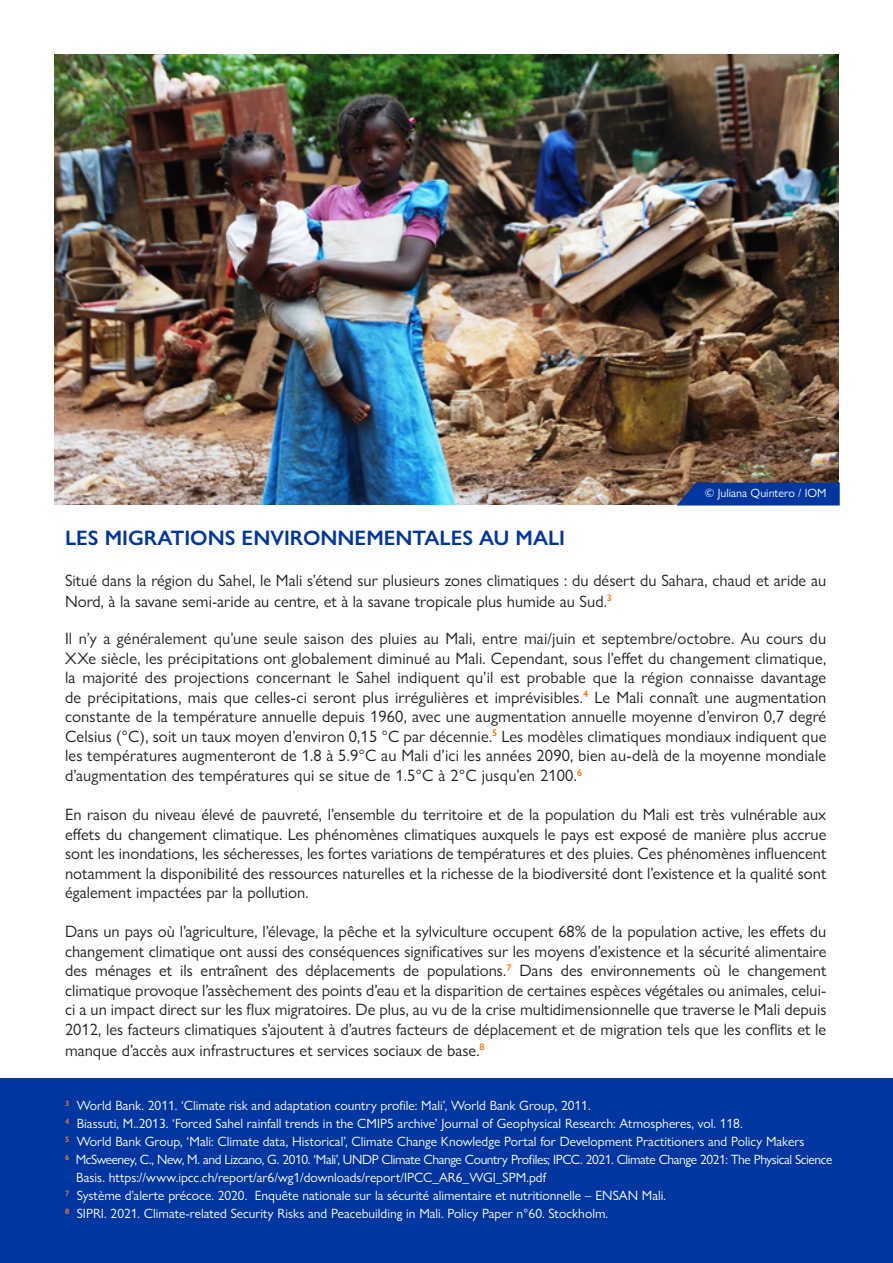
<style>
.page{position:relative;width:893px;height:1263px;background:#fff}
.page>*{position:absolute;margin:0;border:0;box-sizing:border-box;transform-origin:0 0}
.t1{font:600 21px "Gill Sans Nova";color:#0036a0}
.t2{font:16.5px/19.5px "Gill Sans Nova";color:#231f20;text-align:justify}
.t3{font:13.5px "Gill Sans Nova";color:#fff}
.t4{font:13.5px "Gill Sans Nova";letter-spacing:-.03em;color:#fff}
.t5{font:12px "Gill Sans Nova";color:#fff}
</style>
<div class="page">
<img style="left:0;top:54px;width:893px;height:1209px">
<div style="left:677px;top:483px;width:163px;height:22px;background:#0036a0"></div>
<p class="t5" style="left:705px;top:486px;width:123px">© Juliana Quintero / IOM</p>
<p class="t1" style="left:65px;top:525px;width:502px">LES MIGRATIONS ENVIRONNEMENTALES AU MALI</p>
<p class="t2" style="left:65px;top:569px;width:763px;line-height:21px">Situé dans la région du Sahel, le Mali s’étend sur plusieurs zones climatiques : du désert du Sahara, chaud et aride au<br>Nord, à la savane semi-aride au centre, et à la savane tropicale plus humide au Sud.<sup>3</sup></p>
<p class="t2" style="left:65px;top:629px;width:763px">Il n’y a généralement qu’une seule saison des pluies au Mali, entre mai/juin et septembre/octobre. Au cours du XXe siècle, les précipitations ont globalement diminué au Mali. Cependant, sous l’effet du changement climatique, la majorité des projections concernant le Sahel indiquent qu’il est probable que la région connaisse davantage de précipitations, mais que celles-ci seront plus irrégulières et imprévisibles.<sup>4</sup> Le Mali connaît une augmentation constante de la température annuelle depuis 1960, avec une augmentation annuelle moyenne d’environ 0,7 degré Celsius (°C), soit un taux moyen d’environ 0,15 °C par décennie.<sup>5</sup> Les modèles climatiques mondiaux indiquent que les températures augmenteront de 1.8 à 5.9°C au Mali d’ici les années 2090, bien au-delà de la moyenne mondiale d’augmentation des températures qui se situe de 1.5°C à 2°C jusqu’en 2100.<sup>6</sup></p>
<p class="t2" style="left:65px;top:805px;width:763px">En raison du niveau élevé de pauvreté, l’ensemble du territoire et de la population du Mali est très vulnérable aux effets du changement climatique. Les phénomènes climatiques auxquels le pays est exposé de manière plus accrue sont les inondations, les sécheresses, les fortes variations de températures et des pluies. Ces phénomènes influencent notamment la disponibilité des ressources naturelles et la richesse de la biodiversité dont l’existence et la qualité sont également impactées par la pollution.</p>
<p class="t2" style="left:65px;top:922px;width:763px">Dans un pays où l’agriculture, l’élevage, la pêche et la sylviculture occupent 68% de la population active, les effets du changement climatique ont aussi des conséquences significatives sur les moyens d’existence et la sécurité alimentaire des ménages et ils entraînent des déplacements de populations.<sup>7</sup> Dans des environnements où le changement climatique provoque l’assèchement des points d’eau et la disparition de certaines espèces végétales ou animales, celui&shy;ci a un impact direct sur les flux migratoires. De plus, au vu de la crise multidimensionnelle que traverse le Mali depuis 2012, les facteurs climatiques s’ajoutent à d’autres facteurs de déplacement et de migration tels que les conflits et le</p>
<p class="t2" style="left:65px;top:1040px;width:421px">manque d’accès aux infrastructures et services sociaux de base.<sup>8</sup></p>
<p class="t3" style="left:65px;top:1098px;width:527px"><sup>3</sup> World Bank. 2011. ‘Climate risk and adaptation country profile: Mali’, World Bank Group, 2011.</p>
<p class="t3" style="left:65px;top:1116px;width:679px"><sup>4</sup> Biassuti, M..2013. ‘Forced Sahel rainfall trends in the CMIP5 archive’ Journal of Geophysical Research: Atmospheres, vol. 118.</p>
<p class="t3" style="left:65px;top:1134px;width:741px"><sup>5</sup> World Bank Group, ‘Mali: Climate data, Historical’, Climate Change Knowledge Portal for Development Practitioners and Policy Makers</p>
<p class="t4" style="left:65px;top:1152px;width:769px"><sup>6</sup> McSweeney, C., New, M. and Lizcano, G. 2010. ‘Mali’, UNDP Climate Change Country Profiles; IPCC. 2021. Climate Change 2021: The Physical Science</p>
<p class="t3" style="left:76px;top:1170px;width:471px">Basis. https://www.ipcc.ch/report/ar6/wg1/downloads/report/IPCC_AR6_WGI_SPM.pdf</p>
<p class="t3" style="left:65px;top:1188px;width:603px"><sup>7</sup> Système d’alerte précoce. 2020. Enquête nationale sur la sécurité alimentaire et nutritionnelle – ENSAN Mali.</p>
<p class="t3" style="left:65px;top:1206px;width:544px"><sup>8</sup> SIPRI. 2021. Climate-related Security Risks and Peacebuilding in Mali. Policy Paper n°60. Stockholm.</p>
</div>
